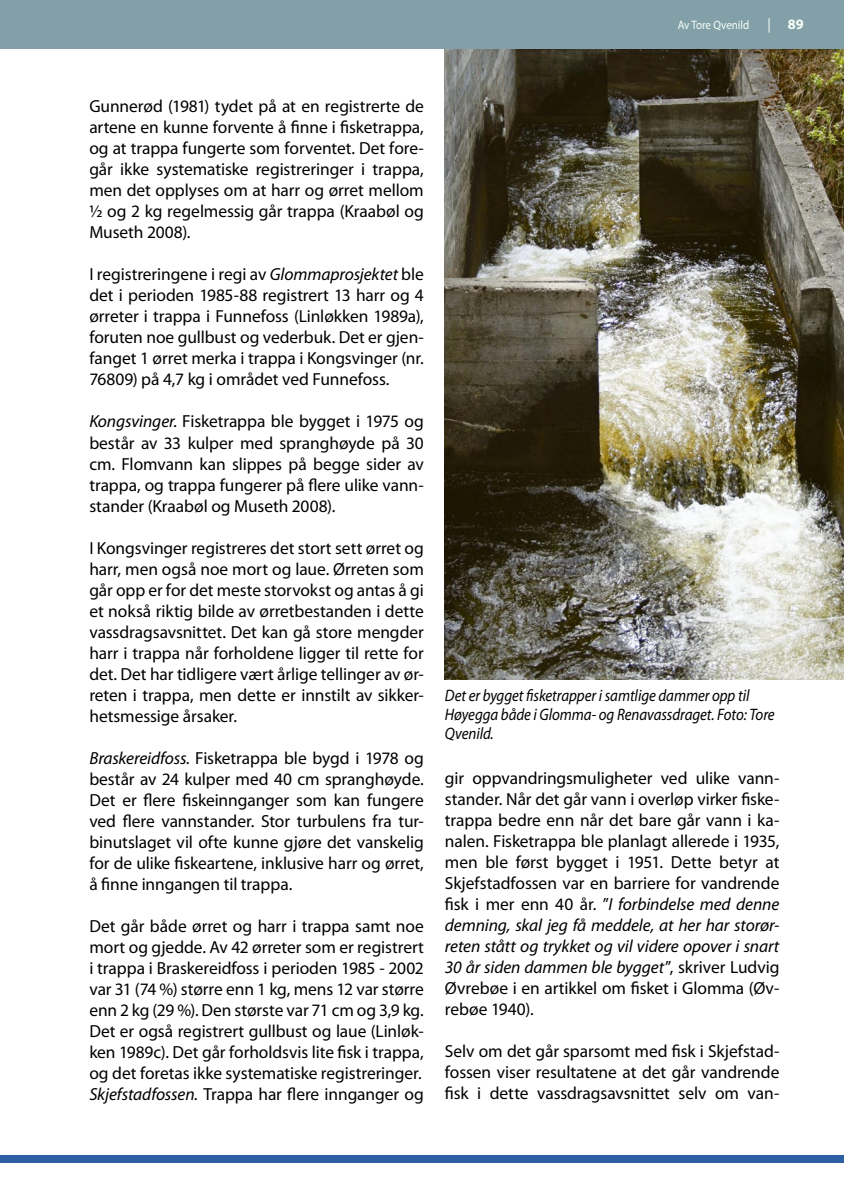
<style>
.page{position:relative;width:844px;height:1191px;background:#fff}
.page>*{position:absolute;margin:0;border:0;box-sizing:border-box;transform-origin:0 0}
.t1{font:17.5px/21px "Myriad Pro";letter-spacing:-.005em;color:#000;text-align:justify}
.t2{font:italic 16.62px/19.2px "Myriad Pro";letter-spacing:-.005em;color:#000;scale:.9 1}
.t3{font:700 14.35px "Myriad Pro";color:#f6fff7}
.t4{font:12.25px "Myriad Pro";color:#f6fff7;scale:.9 1}
.s1{font-weight:400}
.s2{font-style:italic}
</style>
<div class="page">
<div style="left:0;top:1155px;width:843px;height:7px;background:#2e5fa4"></div>
<hr style="left:0;top:0;width:1px;height:49px;background:#83a0a9">
<img style="left:445px;top:49px;width:398px;height:631px">
<div style="left:1px;top:0;width:842px;height:49px;background:#83a0a9"></div>
<p class="t4" style="left:677px;top:17px;width:81px">Av Tore Qvenild</p>
<p class="t3" style="left:767px;top:14px;width:38px"><span class="s1">|</span> 89</p>
<p class="t1" style="left:89px;top:96px;width:336px">Gunnerød (1981) tydet på at en registrerte de artene en kunne forvente å finne i fisketrappa, og at trappa fungerte som forventet. Det fore&shy;går ikke systematiske registreringer i trappa, men det opplyses om at harr og ørret mellom ½ og 2 kg regelmessig går trappa (Kraabøl og Museth 2008).</p>
<p class="t1" style="left:89px;top:264px;width:336px">I registreringene i regi av <span class="s2">Glommaprosjektet</span> ble det i perioden 1985-88 registrert 13 harr og 4 ørreter i trappa i Funnefoss (Linløkken 1989a), foruten noe gullbust og vederbuk. Det er gjen&shy;fanget 1 ørret merka i trappa i Kongsvinger (nr.<br>76809) på 4,7 kg i området ved Funnefoss.</p>
<p class="t1" style="left:89px;top:411px;width:336px"><span class="s2">Kongsvinger.</span> Fisketrappa ble bygget i 1975 og består av 33 kulper med spranghøyde på 30 cm. Flomvann kan slippes på begge sider av trappa, og trappa fungerer på flere ulike vann&shy;stander (Kraabøl og Museth 2008).</p>
<p class="t1" style="left:89px;top:537px;width:336px">I Kongsvinger registreres det stort sett ørret og harr, men også noe mort og laue. Ørreten som går opp er for det meste storvokst og antas å gi et nokså riktig bilde av ørretbestanden i dette vassdragsavsnittet. Det kan gå store mengder harr i trappa når forholdene ligger til rette for det. Det har tidligere vært årlige tellinger av ør&shy;reten i trappa, men dette er innstilt av sikker&shy;hetsmessige årsaker.</p>
<p class="t1" style="left:89px;top:747px;width:336px"><span class="s2">Braskereidfoss.</span> Fisketrappa ble bygd i 1978 og består av 24 kulper med 40 cm spranghøyde.<br>Det er flere fiskeinnganger som kan fungere ved flere vannstander. Stor turbulens fra tur&shy;binutslaget vil ofte kunne gjøre det vanskelig for de ulike fiskeartene, inklusive harr og ørret, å finne inngangen til trappa.</p>
<p class="t1" style="left:89px;top:915px;width:336px;text-align:left">Det går både ørret og harr i trappa samt noe mort og gjedde. Av 42 ørreter som er registrert i trappa i Braskereidfoss i perioden 1985 - 2002 var 31 (74 %) større enn 1 kg, mens 12 var større enn 2 kg (29 %). Den største var 71 cm og 3,9 kg.<br>Det er også registrert gullbust og laue (Linløk&shy;ken 1989c). Det går forholdsvis lite fisk i trappa, og det foretas ikke systematiske registreringer.<br><span class="s2">Skjefstadfossen.</span> Trappa har flere innganger og</p>
<p class="t2" style="left:445px;top:685px;width:368px">Det er bygget fisketrapper i samtlige dammer opp til<br>Høyegga både i Glomma- og Renavassdraget. Foto: Tore<br>Qvenild.</p>
<p class="t1" style="left:445px;top:767px;width:336px">gir oppvandringsmuligheter ved ulike vann&shy;stander. Når det går vann i overløp virker fiske&shy;trappa bedre enn når det bare går vann i ka&shy;nalen. Fisketrappa ble planlagt allerede i 1935, men ble først bygget i 1951. Dette betyr at Skjefstadfossen var en barriere for vandrende fisk i mer enn 40 år. ”<span class="s2">I forbindelse med denne demning, skal jeg få meddele, at her har storør&shy;reten stått og trykket og vil videre opover i snart 30 år siden dammen ble bygget</span>”, skriver Ludvig Øvrebøe i en artikkel om fisket i Glomma (Øv&shy;rebøe 1940).</p>
<p class="t1" style="left:445px;top:1040px;width:336px">Selv om det går sparsomt med fisk i Skjefstad&shy;fossen viser resultatene at det går vandrende fisk i dette vassdragsavsnittet selv om van-</p>
</div>
